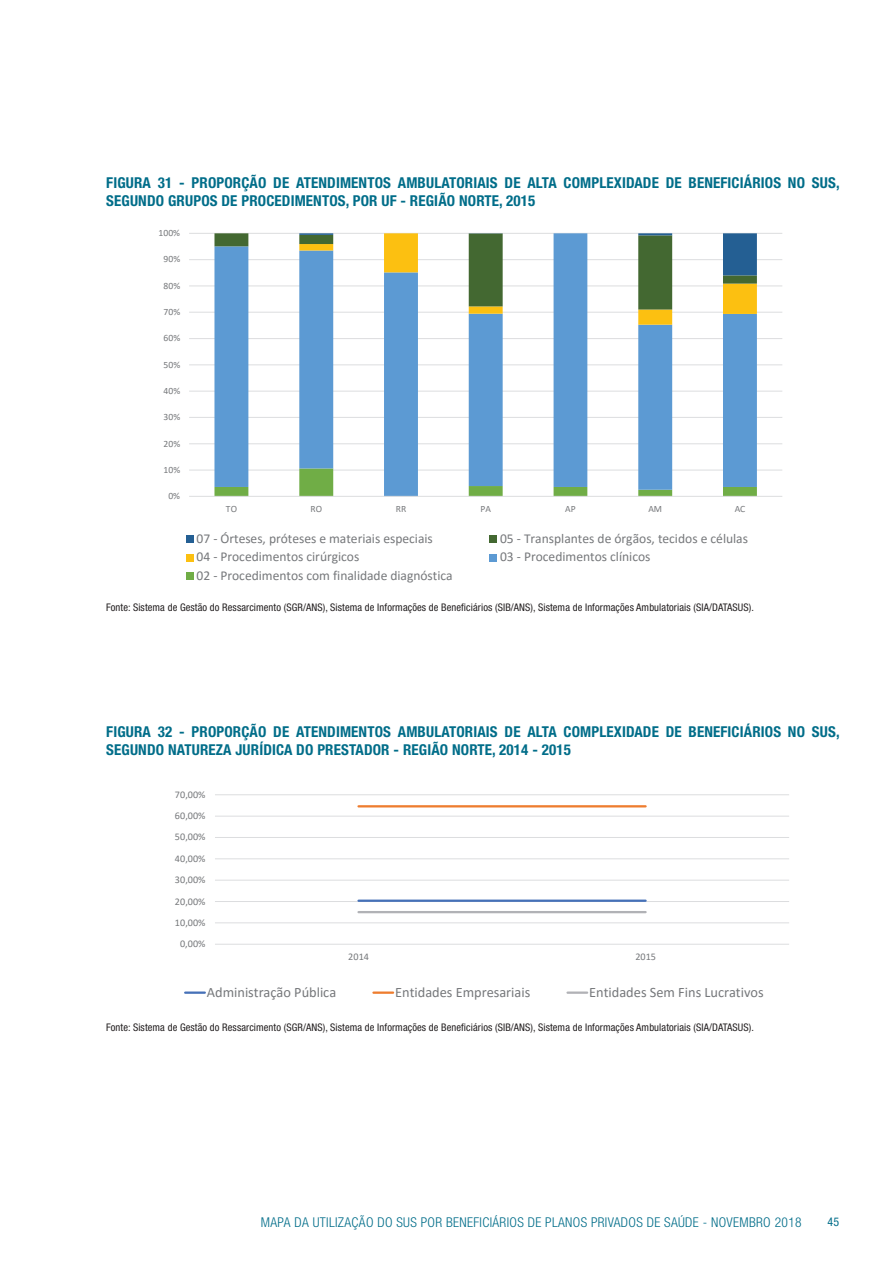
<style>
.page{position:relative;width:893px;height:1263px;background:#fff}
.page>*{position:absolute;margin:0;border:0;box-sizing:border-box;transform-origin:0 0}
.titulo_tabelas{font:700 condensed 15px/18px "Helvetica Neue";letter-spacing:.01em;color:#006d89}
.t1{font:14.4px "Calibri";color:#76787b}
.t2{font:13.5px "Calibri";color:#76787b}
.t3{font:300 condensed 13.5px "Helvetica Neue";letter-spacing:.025em;color:#006d89}
.t4{font:condensed 12px "Helvetica Neue";color:#006d89}
.fonte_relatorio{font:condensed 10.5px "Helvetica Neue";letter-spacing:.01em;color:#231f20}
.t5{font:10.2px "Calibri";color:#76787b}
.t6{font:9.6px "Calibri";color:#76787b}
</style>
<div class="page">
<hr style="left:189px;top:470px;width:593px;height:1px;background:#dcdddf">
<hr style="left:189px;top:443px;width:593px;height:1px;background:#dcdddf">
<hr style="left:189px;top:417px;width:593px;height:1px;background:#dcdddf">
<hr style="left:189px;top:391px;width:593px;height:1px;background:#dcdddf">
<hr style="left:189px;top:364px;width:593px;height:1px;background:#dcdddf">
<hr style="left:189px;top:338px;width:593px;height:1px;background:#dcdddf">
<hr style="left:189px;top:312px;width:593px;height:1px;background:#dcdddf">
<hr style="left:189px;top:286px;width:593px;height:1px;background:#dcdddf">
<hr style="left:189px;top:259px;width:593px;height:1px;background:#dcdddf">
<hr style="left:189px;top:233px;width:593px;height:1px;background:#dcdddf">
<svg style="left:214px;top:325px;width:543px;height:171px"></svg>
<svg style="left:214px;top:233px;width:543px;height:92px"></svg>
<hr style="left:189px;top:496px;width:593px;height:1px;background:#dcdddf">
<div style="left:186px;top:535px;width:7px;height:7px;background:#245f93"></div>
<div style="left:489px;top:535px;width:8px;height:7px;background:#436831"></div>
<div style="left:186px;top:554px;width:7px;height:7px;background:#fcc011"></div>
<div style="left:489px;top:554px;width:8px;height:7px;background:#5c9ad3"></div>
<div style="left:186px;top:572px;width:7px;height:8px;background:#70ad46"></div>
<hr style="left:215px;top:922px;width:574px;height:1px;background:#dcdddf">
<hr style="left:215px;top:901px;width:574px;height:1px;background:#dcdddf">
<hr style="left:215px;top:880px;width:574px;height:1px;background:#dcdddf">
<hr style="left:215px;top:858px;width:574px;height:1px;background:#dcdddf">
<hr style="left:215px;top:837px;width:574px;height:1px;background:#dcdddf">
<hr style="left:215px;top:816px;width:574px;height:1px;background:#dcdddf">
<hr style="left:215px;top:794px;width:574px;height:1px;background:#dcdddf">
<hr style="left:215px;top:944px;width:574px;height:1px;background:#dcdddf">
<hr style="left:358px;top:899px;width:288px;height:3px;background:#4671b8">
<hr style="left:358px;top:805px;width:288px;height:2px;background:#ee7d2f">
<hr style="left:358px;top:911px;width:288px;height:2px;background:#b1b2b6">
<hr style="left:185px;top:991px;width:20px;height:3px;background:#4671b8">
<hr style="left:373px;top:991px;width:20px;height:3px;background:#ee7d2f">
<hr style="left:568px;top:991px;width:19px;height:3px;background:#b1b2b6">
<p class="titulo_tabelas" style="left:106px;top:174px;width:735px">FIGURA 31 - PROPORÇÃO DE ATENDIMENTOS AMBULATORIAIS DE ALTA COMPLEXIDADE DE BENEFICIÁRIOS NO SUS,<br>SEGUNDO GRUPOS DE PROCEDIMENTOS, POR UF - REGIÃO NORTE, 2015</p>
<p class="t6" style="left:159px;top:226px;width:23px">100%</p>
<p class="t6" style="left:164px;top:253px;width:18px">90%</p>
<p class="t6" style="left:164px;top:279px;width:18px">80%</p>
<p class="t6" style="left:164px;top:305px;width:18px">70%</p>
<p class="t6" style="left:164px;top:331px;width:18px">60%</p>
<p class="t6" style="left:164px;top:358px;width:18px">50%</p>
<p class="t6" style="left:163px;top:384px;width:18px">40%</p>
<p class="t6" style="left:163px;top:410px;width:18px">30%</p>
<p class="t6" style="left:163px;top:437px;width:18px">20%</p>
<p class="t6" style="left:163px;top:463px;width:18px">10%</p>
<p class="t6" style="left:168px;top:489px;width:13px">0%</p>
<p class="t6" style="left:226px;top:502px;width:13px">TO</p>
<p class="t6" style="left:310px;top:502px;width:13px">RO</p>
<p class="t6" style="left:396px;top:502px;width:12px">RR</p>
<p class="t6" style="left:480px;top:502px;width:12px">PA</p>
<p class="t6" style="left:565px;top:502px;width:12px">AP</p>
<p class="t6" style="left:648px;top:502px;width:15px">AM</p>
<p class="t6" style="left:735px;top:502px;width:12px">AC</p>
<p class="t2" style="left:197px;top:529px;width:238px">07 - Órteses, próteses e materiais especiais</p>
<p class="t2" style="left:500px;top:529px;width:249px">05 - Transplantes de órgãos, tecidos e células</p>
<p class="t2" style="left:197px;top:548px;width:164px">04 - Procedimentos cirúrgicos</p>
<p class="t2" style="left:500px;top:548px;width:152px">03 - Procedimentos clínicos</p>
<p class="t2" style="left:197px;top:566px;width:258px">02 - Procedimentos com finalidade diagnóstica</p>
<p class="fonte_relatorio" style="left:106px;top:601px;width:649px">Fonte: Sistema de Gestão do Ressarcimento (SGR/ANS), Sistema de Informações de Beneficiários (SIB/ANS), Sistema de Informações Ambulatoriais (SIA/DATASUS).</p>
<p class="titulo_tabelas" style="left:106px;top:723px;width:735px">FIGURA 32 - PROPORÇÃO DE ATENDIMENTOS AMBULATORIAIS DE ALTA COMPLEXIDADE DE BENEFICIÁRIOS NO SUS,<br>SEGUNDO NATUREZA JURÍDICA DO PRESTADOR - REGIÃO NORTE, 2014 - 2015</p>
<p class="t5" style="left:175px;top:787px;width:32px">70,00%</p>
<p class="t5" style="left:175px;top:809px;width:32px">60,00%</p>
<p class="t5" style="left:175px;top:830px;width:32px">50,00%</p>
<p class="t5" style="left:175px;top:851px;width:32px">40,00%</p>
<p class="t5" style="left:175px;top:873px;width:32px">30,00%</p>
<p class="t5" style="left:175px;top:894px;width:32px">20,00%</p>
<p class="t5" style="left:175px;top:915px;width:32px">10,00%</p>
<p class="t5" style="left:180px;top:937px;width:27px">0,00%</p>
<p class="t5" style="left:348px;top:950px;width:22px">2014</p>
<p class="t5" style="left:635px;top:950px;width:22px">2015</p>
<p class="t1" style="left:207px;top:982px;width:131px">Administração Pública</p>
<p class="t1" style="left:395px;top:982px;width:137px">Entidades Empresariais</p>
<p class="t1" style="left:589px;top:982px;width:176px">Entidades Sem Fins Lucrativos</p>
<p class="fonte_relatorio" style="left:106px;top:1021px;width:649px">Fonte: Sistema de Gestão do Ressarcimento (SGR/ANS), Sistema de Informações de Beneficiários (SIB/ANS), Sistema de Informações Ambulatoriais (SIA/DATASUS).</p>
<p class="t3" style="left:261px;top:1215px;width:542px">MAPA DA UTILIZAÇÃO DO SUS POR BENEFICIÁRIOS DE PLANOS PRIVADOS DE SAÚDE - NOVEMBRO 2018</p>
<p class="t4" style="left:828px;top:1215px;width:13px">45</p>
</div>
